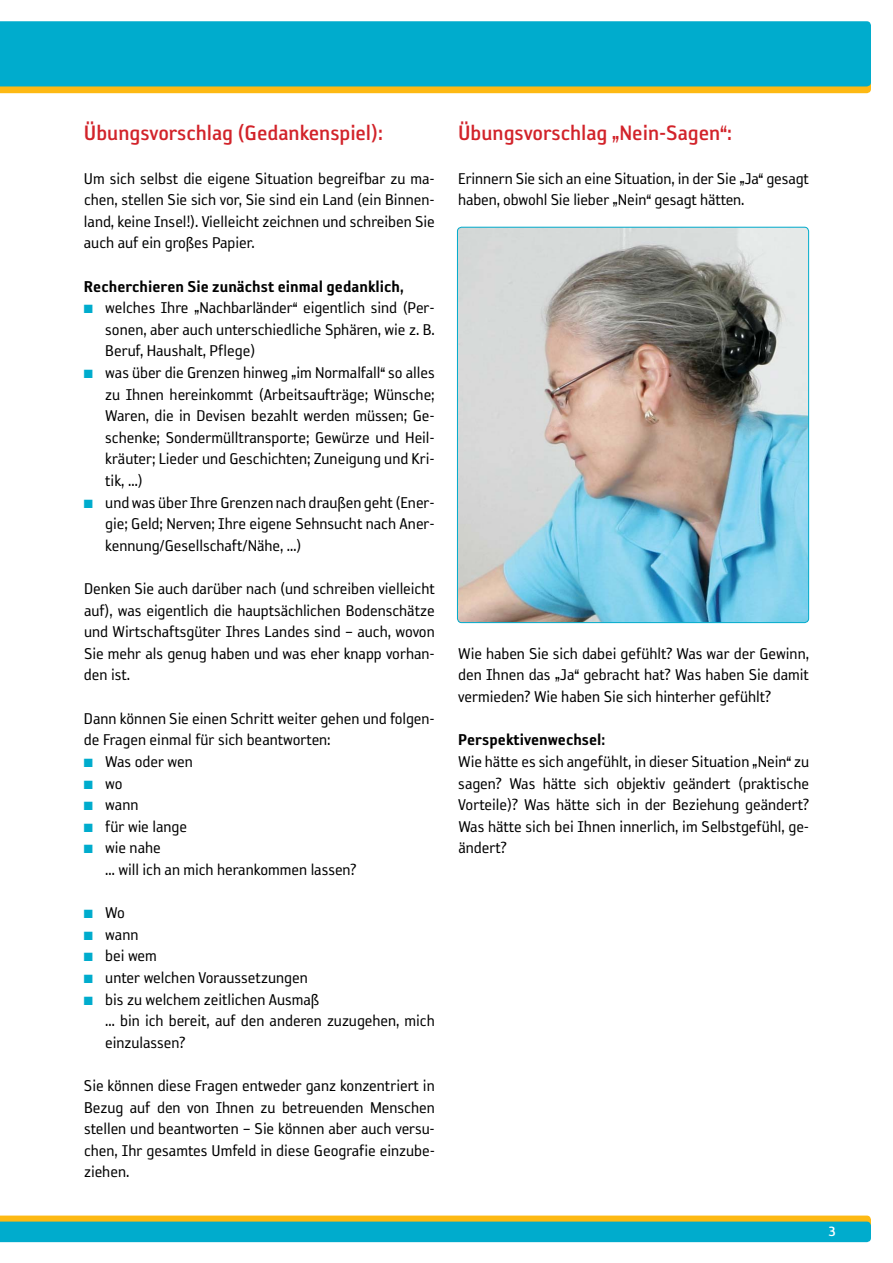
<style>
.page{position:relative;width:893px;height:1263px;background:#fff}
.page>*{position:absolute;margin:0;border:0;box-sizing:border-box;transform-origin:0 0}
.t1{font:24px "Reykjavik One B Gauge";letter-spacing:-.005em;color:#d2232a}
.t2{font:18px/21.6px "Reykjavik One A Gauge";letter-spacing:-.005em;color:#000;text-align:justify}
.t3{font:18px "Reykjavik One C Gauge";color:#000}
.t4{font:15.3px "Reykjavik One B Gauge";color:#fff}
.s1{color:#00accd}
</style>
<div class="page">
<img style="left:457px;top:227px;width:352px;height:396px">
<div style="left:457px;top:227px;width:352px;height:396px;border:1px solid #00accd;border-radius:4px"></div>
<svg style="left:0;top:86px;width:871px;height:7px;background:#ebb81f"></svg>
<div style="left:0;top:21px;width:871px;height:65px;background:#00accd"></div>
<svg style="left:0;top:1215px;width:871px;height:27px;background:#3db0a4"></svg>
<h1 class="t1" style="left:84px;top:121px;width:300px">Übungsvorschlag (Gedankenspiel):</h1>
<p class="t2" style="left:84px;top:167px;width:352px">Um sich selbst die eigene Situation begreifbar zu ma&shy;chen, stellen Sie sich vor, Sie sind ein Land (ein Binnen&shy;land, keine Insel!). Vielleicht zeichnen und schreiben Sie auch auf ein großes Papier.</p>
<p class="t3" style="left:84px;top:277px;width:321px">Recherchieren Sie zunächst einmal gedanklich,</p>
<p class="t2" style="left:105px;top:297px;width:331px;text-indent:-21px"><span class="s1">■</span> welches Ihre „Nachbarländer“ eigentlich sind (Per&shy;sonen, aber auch unterschiedliche Sphären, wie z. B.<br>Beruf, Haushalt, Pflege)</p>
<p class="t2" style="left:105px;top:362px;width:331px;text-indent:-21px"><span class="s1">■</span> was über die Grenzen hinweg „im Normalfall“ so alles zu Ihnen hereinkommt (Arbeitsaufträge; Wünsche; Waren, die in Devisen bezahlt werden müssen; Ge&shy;schenke; Sondermülltransporte; Gewürze und Heil&shy;kräuter; Lieder und Geschichten; Zuneigung und Kri&shy;tik, …)</p>
<p class="t2" style="left:105px;top:491px;width:331px;text-indent:-21px"><span class="s1">■</span> und was überIhre Grenzen nach draußen geht(Ener&shy;gie; Geld; Nerven; Ihre eigene Sehnsucht nach Aner&shy;kennung/Gesellschaft/Nähe, …)</p>
<p class="t2" style="left:84px;top:578px;width:352px">Denken Sie auch darüber nach (und schreiben vielleicht auf), was eigentlich die hauptsächlichen Bodenschätze und Wirtschaftsgüter Ihres Landes sind – auch, wovon Sie mehr als genug haben und was eher knapp vorhan&shy;den ist.</p>
<p class="t2" style="left:84px;top:707px;width:352px">Dann können Sie einen Schritt weiter gehen und folgen&shy;de Fragen einmal für sich beantworten:</p>
<p class="t2" style="left:84px;top:751px;width:110px"><span class="s1">■</span> Was oder wen</p>
<p class="t2" style="left:84px;top:772px;width:40px"><span class="s1">■</span> wo</p>
<p class="t2" style="left:84px;top:794px;width:56px"><span class="s1">■</span> wann</p>
<p class="t2" style="left:84px;top:815px;width:105px"><span class="s1">■</span> für wie lange</p>
<p class="t2" style="left:105px;top:837px;width:253px;text-indent:-21px"><span class="s1">■</span> wie nahe<br>… will ich an mich herankommen lassen?</p>
<p class="t2" style="left:84px;top:902px;width:43px"><span class="s1">■</span> Wo</p>
<p class="t2" style="left:84px;top:923px;width:56px"><span class="s1">■</span> wann</p>
<p class="t2" style="left:84px;top:945px;width:74px"><span class="s1">■</span> bei wem</p>
<p class="t2" style="left:84px;top:967px;width:225px"><span class="s1">■</span> unter welchen Voraussetzungen</p>
<p class="t2" style="left:105px;top:988px;width:331px;text-align:left;text-indent:-21px"><span class="s1">■</span> bis zu welchem zeitlichen Ausmaß<br>… bin ich bereit, auf den anderen zuzugehen, mich einzulassen?</p>
<p class="t2" style="left:84px;top:1075px;width:352px">Sie können diese Fragen entweder ganz konzentriert in Bezug auf den von Ihnen zu betreuenden Menschen stellen und beantworten – Sie können aber auch versu&shy;chen, Ihr gesamtes Umfeld in diese Geografie einzube&shy;ziehen.</p>
<h1 class="t1" style="left:458px;top:121px;width:275px">Übungsvorschlag „Nein-Sagen“:</h1>
<p class="t2" style="left:458px;top:167px;width:352px">Erinnern Sie sich an eine Situation, in der Sie „Ja“ gesagt haben, obwohl Sie lieber „Nein“ gesagt hätten.</p>
<p class="t2" style="left:458px;top:643px;width:352px">Wie haben Sie sich dabei gefühlt? Was war der Gewinn, den Ihnen das „Ja“ gebracht hat? Was haben Sie damit vermieden? Wie haben Sie sich hinterher gefühlt?</p>
<p class="t3" style="left:458px;top:730px;width:149px">Perspektivenwechsel:</p>
<p class="t2" style="left:458px;top:751px;width:352px">Wie hätte es sich angefühlt, in dieser Situation „Nein“ zu sagen? Was hätte sich objektiv geändert (praktische Vorteile)? Was hätte sich in der Beziehung geändert?<br>Was hätte sich bei Ihnen innerlich, im Selbstgefühl, ge&shy;ändert?</p>
<p class="t4" style="left:828px;top:1224px;width:9px">3</p>
</div>
